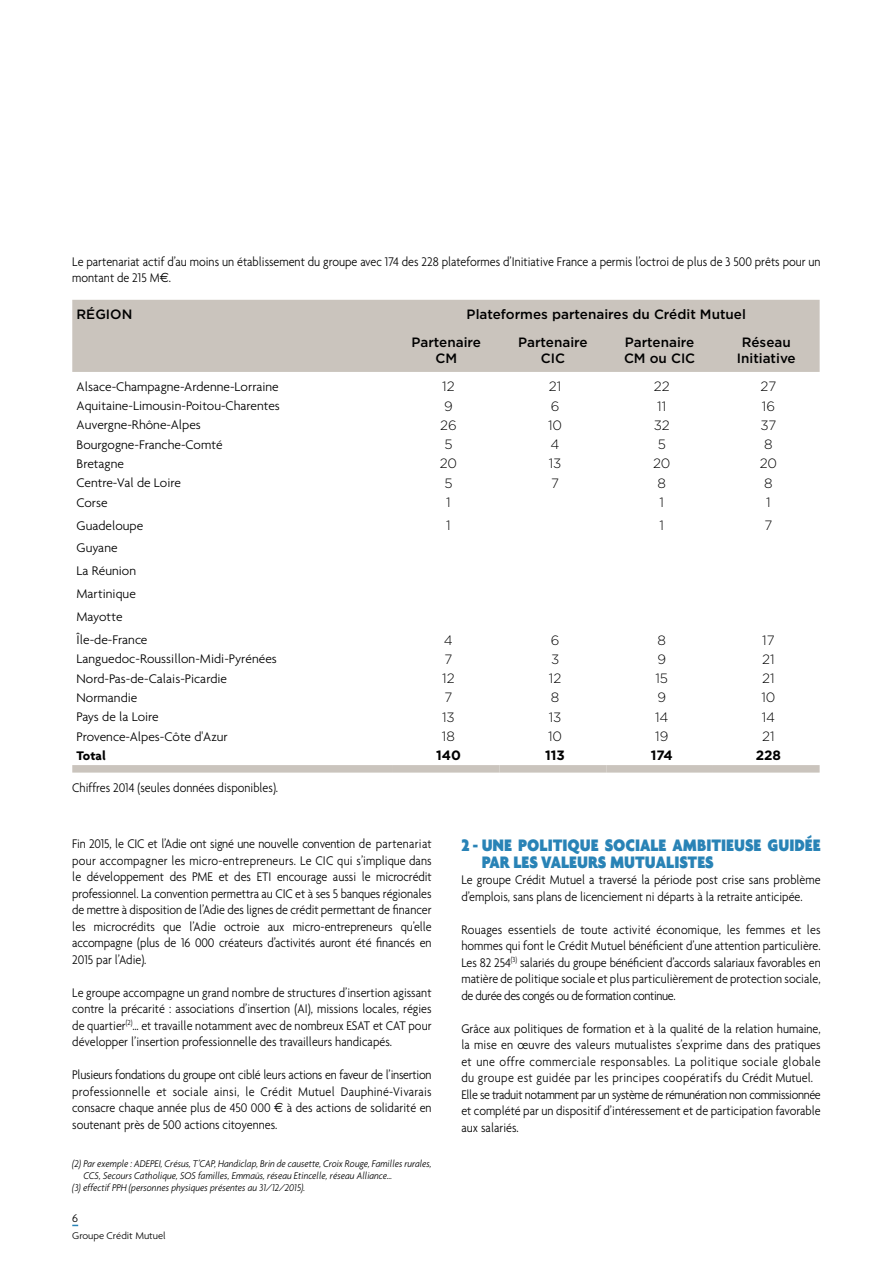
<style>
.page{position:relative;width:893px;height:1263px;background:#fff}
.page>*{position:absolute;margin:0;border:0;box-sizing:border-box;transform-origin:0 0}
.t1{font:900 18px/16.5px "Agenda";color:#2983b6;scale:.9 1}
.t2{font:300 13.5px/16.5px "Agenda";color:#000;text-align:justify;scale:.9 1}
.t3{font:300 13.5px/23px "Agenda";color:#000}
.t4{font:500 13.5px/16.5px "Gotham";color:#000}
.t5{font:300 13.5px "Gotham";color:#000}
.t6{font:700 13.5px "Gotham";color:#000}
.t7{font:700 13.5px "Agenda";color:#000}
.t8{font:300 12px "Agenda";color:#000}
.t9{font:italic 300 10.5px "Agenda";color:#000;scale:.9 1}
.t10{font:300 10.5px "Agenda";color:#000}
.s1{font-family:"Euro Sans";font-weight:400}
</style>
<div class="page">
<div style="left:72px;top:300px;width:748px;height:72px;background:#cac4bd"></div>
<div style="left:72px;top:765px;width:321px;height:8px;background:#cac4bd"></div>
<div style="left:393px;top:765px;width:107px;height:8px;background:#cac4bd"></div>
<div style="left:500px;top:765px;width:106px;height:8px;background:#cac4bd"></div>
<div style="left:606px;top:765px;width:107px;height:8px;background:#cac4bd"></div>
<div style="left:713px;top:765px;width:107px;height:8px;background:#cac4bd"></div>
<p class="t2" style="left:72px;top:253px;width:833px">Le partenariat actif d’au moins un établissement du groupe avec 174 des 228 plateformes d’Initiative France a permis l’octroi de plus de 3 500 prêts pour un montant de 215 M<span class="s1">€</span>.</p>
<p class="t4" style="left:77px;top:306px;width:57px">RéGION</p>
<p class="t4" style="left:412px;top:300px;width:336px;line-height:27.8px;text-indent:55px">Plateformes partenaires du Crédit Mutuel<br>Partenaire</p>
<p class="t4" style="left:435px;top:350px;width:23px">CM</p>
<p class="t4" style="left:518px;top:334px;width:71px;text-align:center">Partenaire<br>CIC</p>
<p class="t4" style="left:624px;top:334px;width:73px">Partenaire<br>CM ou CIC</p>
<p class="t4" style="left:737px;top:334px;width:60px;text-align:center">Réseau<br>Initiative</p>
<p class="t3" style="left:77px;top:375px;width:204px">Alsace-Champagne-Ardenne-Lorraine</p>
<p class="t5" style="left:442px;top:378px;width:14px">12</p>
<p class="t5" style="left:549px;top:378px;width:14px">21</p>
<p class="t5" style="left:654px;top:378px;width:17px">22</p>
<p class="t5" style="left:761px;top:378px;width:17px">27</p>
<p class="t3" style="left:77px;top:394px;width:205px">Aquitaine-Limousin-Poitou-Charentes</p>
<p class="t5" style="left:444px;top:397px;width:10px">9</p>
<p class="t5" style="left:551px;top:397px;width:10px">6</p>
<p class="t5" style="left:657px;top:397px;width:11px">11</p>
<p class="t5" style="left:762px;top:397px;width:15px">16</p>
<p class="t3" style="left:77px;top:413px;width:126px">Auvergne-Rhône-Alpes</p>
<p class="t5" style="left:440px;top:416px;width:18px">26</p>
<p class="t5" style="left:548px;top:416px;width:16px">10</p>
<p class="t5" style="left:654px;top:416px;width:18px">32</p>
<p class="t5" style="left:760px;top:416px;width:17px">37</p>
<p class="t3" style="left:77px;top:433px;width:147px">Bourgogne-Franche-Comté</p>
<p class="t5" style="left:444px;top:436px;width:10px">5</p>
<p class="t5" style="left:551px;top:436px;width:10px">4</p>
<p class="t5" style="left:658px;top:436px;width:10px">5</p>
<p class="t5" style="left:764px;top:436px;width:10px">8</p>
<p class="t3" style="left:77px;top:452px;width:49px">Bretagne</p>
<p class="t5" style="left:440px;top:455px;width:19px">20</p>
<p class="t5" style="left:549px;top:455px;width:14px">13</p>
<p class="t5" style="left:653px;top:455px;width:19px">20</p>
<p class="t5" style="left:760px;top:455px;width:19px">20</p>
<p class="t3" style="left:77px;top:471px;width:106px">Centre-Val de Loire</p>
<p class="t5" style="left:444px;top:474px;width:10px">5</p>
<p class="t5" style="left:551px;top:474px;width:9px">7</p>
<p class="t5" style="left:657px;top:474px;width:10px">8</p>
<p class="t5" style="left:764px;top:474px;width:10px">8</p>
<p class="t3" style="left:77px;top:491px;width:33px">Corse</p>
<p class="t5" style="left:446px;top:494px;width:6px">1</p>
<p class="t5" style="left:659px;top:494px;width:6px">1</p>
<p class="t5" style="left:766px;top:494px;width:6px">1</p>
<p class="t3" style="left:77px;top:513px;width:68px">Guadeloupe</p>
<p class="t5" style="left:446px;top:517px;width:6px">1</p>
<p class="t5" style="left:659px;top:517px;width:6px">1</p>
<p class="t5" style="left:764px;top:517px;width:9px">7</p>
<p class="t3" style="left:77px;top:536px;width:72px">Guyane<br>La Réunion<br>Martinique<br>Mayotte<br>Île-de-France</p>
<p class="t5" style="left:444px;top:631px;width:10px">4</p>
<p class="t5" style="left:551px;top:631px;width:10px">6</p>
<p class="t5" style="left:657px;top:631px;width:10px">8</p>
<p class="t5" style="left:762px;top:631px;width:14px">17</p>
<p class="t3" style="left:77px;top:647px;width:202px">Languedoc-Roussillon-Midi-Pyrénées</p>
<p class="t5" style="left:444px;top:650px;width:9px">7</p>
<p class="t5" style="left:551px;top:650px;width:10px">3</p>
<p class="t5" style="left:657px;top:650px;width:10px">9</p>
<p class="t5" style="left:762px;top:650px;width:14px">21</p>
<p class="t3" style="left:77px;top:667px;width:152px">Nord-Pas-de-Calais-Picardie</p>
<p class="t5" style="left:442px;top:670px;width:14px">12</p>
<p class="t5" style="left:549px;top:670px;width:14px">12</p>
<p class="t5" style="left:655px;top:670px;width:14px">15</p>
<p class="t5" style="left:762px;top:670px;width:14px">21</p>
<p class="t3" style="left:77px;top:686px;width:62px">Normandie</p>
<p class="t5" style="left:444px;top:689px;width:9px">7</p>
<p class="t5" style="left:551px;top:689px;width:10px">8</p>
<p class="t5" style="left:657px;top:689px;width:10px">9</p>
<p class="t5" style="left:761px;top:689px;width:16px">10</p>
<p class="t3" style="left:77px;top:705px;width:84px">Pays de la Loire</p>
<p class="t5" style="left:442px;top:708px;width:14px">13</p>
<p class="t5" style="left:549px;top:708px;width:14px">13</p>
<p class="t5" style="left:655px;top:708px;width:15px">14</p>
<p class="t5" style="left:762px;top:708px;width:15px">14</p>
<p class="t3" style="left:77px;top:725px;width:153px">Provence-Alpes-Côte d'Azur</p>
<p class="t5" style="left:442px;top:728px;width:15px">18</p>
<p class="t5" style="left:548px;top:728px;width:16px">10</p>
<p class="t5" style="left:655px;top:728px;width:15px">19</p>
<p class="t5" style="left:762px;top:728px;width:14px">21</p>
<p class="t7" style="left:77px;top:747px;width:31px">Total</p>
<p class="t6" style="left:436px;top:747px;width:26px">140</p>
<p class="t6" style="left:545px;top:747px;width:21px">113</p>
<p class="t6" style="left:651px;top:747px;width:24px">174</p>
<p class="t6" style="left:756px;top:747px;width:27px">228</p>
<p class="t2" style="left:72px;top:779px;width:230px">Chiffres 2014 (seules données disponibles).</p>
<p class="t2" style="left:72px;top:835px;width:401px">Fin 2015, le CIC et l’Adie ont signé une nouvelle convention de partenariat pour accompagner les micro-entrepreneurs. Le CIC qui s’implique dans le développement des PME et des ETI encourage aussi le microcrédit professionnel. La convention permettra au CIC et à ses 5 banques régionales de mettre à disposition de l’Adie des lignes de crédit permettant de financer les microcrédits que l’Adie octroie aux micro-entrepreneurs qu’elle accompagne (plus de 16 000 créateurs d’activités auront été financés en 2015 par l’Adie).</p>
<p class="t2" style="left:72px;top:984px;width:401px">Le groupe accompagne un grand nombre de structures d’insertion agissant contre la précarité : associations d’insertion (AI), missions locales, régies de quartier<sup>(2)</sup>… et travaille notamment avec de nombreux ESAT et CAT pour développer l’insertion professionnelle des travailleurs handicapés.</p>
<p class="t2" style="left:72px;top:1066px;width:401px">Plusieurs fondations du groupe ont ciblé leurs actions en faveur de l’insertion professionnelle et sociale ainsi, le Crédit Mutuel Dauphiné-Vivarais consacre chaque année plus de 450 000 <span class="s1">€</span> à des actions de solidarité en soutenant près de 500 actions citoyennes.</p>
<p class="t9" style="left:72px;top:1157px;width:401px">(2) Par exemple : ADEPEI, Crésus, T’CAP, Handiclap, Brin de causette, Croix Rouge, Familles rurales,</p>
<p class="t9" style="left:83px;top:1169px;width:345px">CCS, Secours Catholique, SOS familles, Emmaüs, réseau Etincelle, réseau Alliance...</p>
<p class="t9" style="left:72px;top:1181px;width:260px">(3) effectif PPH (personnes physiques présentes au 31/12/2015).</p>
<p class="t8" style="left:72px;top:1211px;width:7px">6</p>
<p class="t10" style="left:72px;top:1230px;width:95px">Groupe Crédit Mutuel</p>
<h1 class="t1" style="left:482px;top:837px;width:378px;text-indent:-20px">2 - UNE POLITIQUE SOCIALE AMBITIEUSE GUIDÉE<br>PAR LES VALEURS MUTUALISTES</h1>
<p class="t2" style="left:461px;top:871px;width:401px">Le groupe Crédit Mutuel a traversé la période post crise sans problème d’emplois, sans plans de licenciement ni départs à la retraite anticipée.</p>
<p class="t2" style="left:461px;top:921px;width:401px">Rouages essentiels de toute activité économique, les femmes et les hommes qui font le Crédit Mutuel bénéficient d’une attention particulière.<br>Les 82 254<sup>(3)</sup> salariés du groupe bénéficient d’accords salariaux favorables en matière de politique sociale et plus particulièrement de protection sociale, de durée des congés ou de formation continue.</p>
<p class="t2" style="left:461px;top:1020px;width:401px;text-align:left">Grâce aux politiques de formation et à la qualité de la relation humaine, la mise en œuvre des valeurs mutualistes s’exprime dans des pratiques et une offre commerciale responsables. La politique sociale globale du groupe est guidée par les principes coopératifs du Crédit Mutuel.<br>Elle se traduit notamment par un système de rémunération non commissionnée et complété par un dispositif d’intéressement et de participation favorable aux salariés.</p>
</div>
